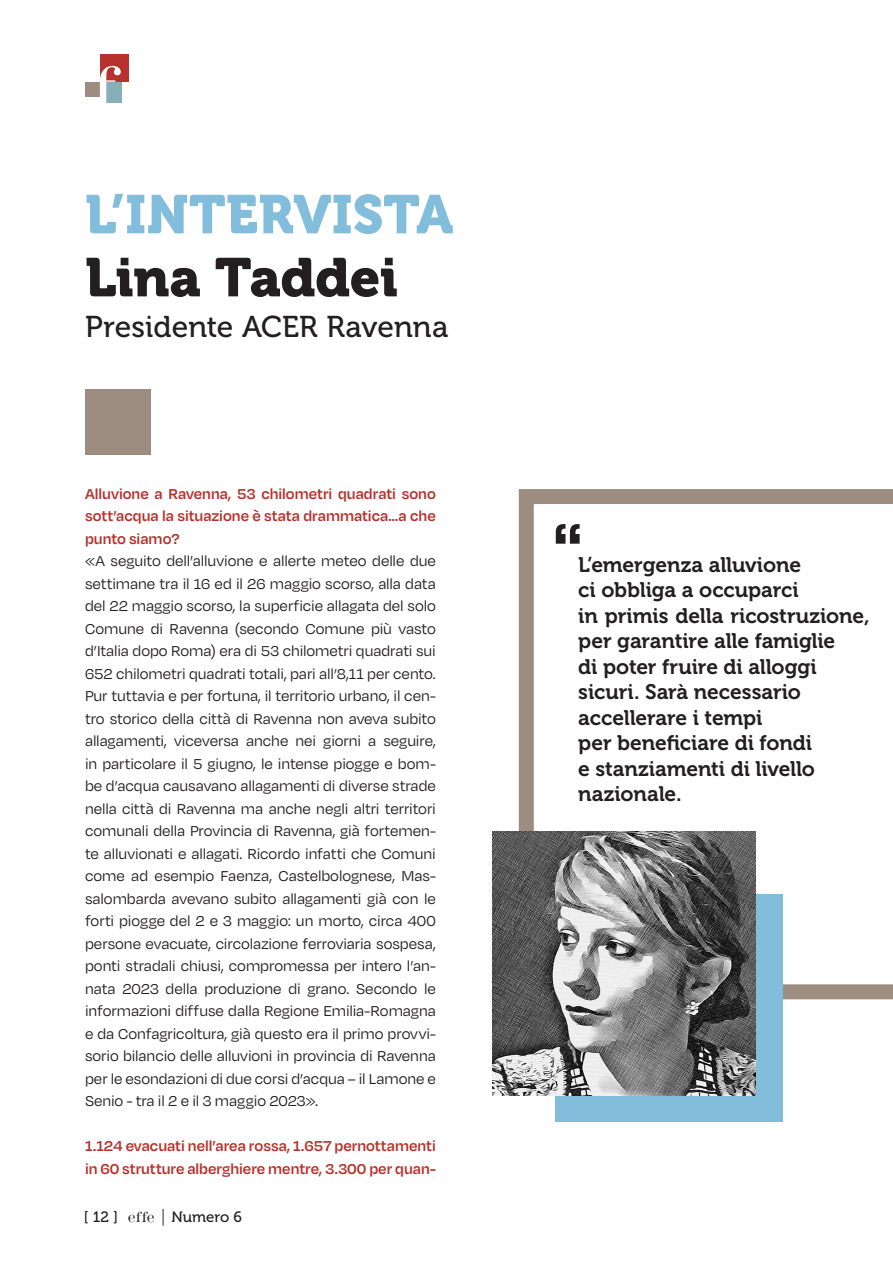
<style>
.page{position:relative;width:893px;height:1263px;background:#fff}
.page>*{position:absolute;margin:0;border:0;box-sizing:border-box;transform-origin:0 0}
.t1{font:300 67.65px "ITC Modern No.216 W01";color:#fff}
.t2{font:700 60px "Lubalin Graph";color:#231f20}
.t3{font:54px "Museo 900";letter-spacing:.005em;color:#82bedc}
.t4{font:54px "Museo 900";letter-spacing:-.01em;color:#231f20}
.t5{font:30px "Museo 500";color:#231f20}
.t6{font:21px/25.5px "Museo 700";letter-spacing:-.005em;color:#231f20}
.t7{font:16.5px/22.5px "Degular";letter-spacing:-.005em;color:#231f20;text-align:justify}
.t8{font:600 16.5px/22.5px "Degular";color:#b7322c;text-align:justify}
.t9{font:15px "Museo 500";letter-spacing:.005em;color:#231f20}
.s1{font-family:"ITC Modern No.216 W01";font-weight:300}
.s2{font-family:"ITC Modern No.216 W01";font-weight:300;font-size:19.5px}
</style>
<div class="page">
<div style="left:85px;top:82px;width:15px;height:15px;background:#9d8d81"></div>
<div style="left:100px;top:82px;width:22px;height:21px;background:#86afb9"></div>
<div style="left:100px;top:54px;width:28px;height:28px;background:#b7322c"></div>
<svg style="left:519px;top:489px;width:374px;height:510px"></svg>
<div style="left:555px;top:894px;width:227px;height:228px;background:#82bedc"></div>
<div style="left:85px;top:389px;width:66px;height:66px;background:#9d8d81"></div>
<img style="left:492px;top:831px;width:264px;height:264px">
<h1 class="t1" style="left:92px;top:51px;width:28px">f</h1>
<p class="t3" style="left:85px;top:184px;width:370px">L’INTERVISTA</p>
<p class="t4" style="left:85px;top:247px;width:314px">Lina Taddei</p>
<p class="t5" style="left:85px;top:310px;width:365px">Presidente ACER Ravenna</p>
<p class="t8" style="left:85px;top:482px;width:352px">Alluvione a Ravenna, 53 chilometri quadrati sono sott’acqua la situazione è stata drammatica…a che punto siamo?</p>
<p class="t7" style="left:85px;top:549px;width:352px">«A seguito dell’alluvione e allerte meteo delle due settimane tra il 16 ed il 26 maggio scorso, alla data del 22 maggio scorso, la superficie allagata del solo Comune di Ravenna (secondo Comune più vasto d’Italia dopo Roma) era di 53 chilometri quadrati sui 652 chilometri quadrati totali, pari all’8,11 per cento.<br>Pur tuttavia e per fortuna, il territorio urbano, il cen&shy;tro storico della città di Ravenna non aveva subito allagamenti, viceversa anche nei giorni a seguire, in particolare il 5 giugno, le intense piogge e bom&shy;be d’acqua causavano allagamenti di diverse strade nella città di Ravenna ma anche negli altri territori comunali della Provincia di Ravenna, già fortemen&shy;te alluvionati e allagati. Ricordo infatti che Comuni come ad esempio Faenza, Castelbolognese, Mas&shy;salombarda avevano subito allagamenti già con le forti piogge del 2 e 3 maggio: un morto, circa 400 persone evacuate, circolazione ferroviaria sospesa, ponti stradali chiusi, compromessa per intero l’an&shy;nata 2023 della produzione di grano. Secondo le informazioni diffuse dalla Regione Emilia-Romagna e da Confagricoltura, già questo era il primo provvi&shy;sorio bilancio delle alluvioni in provincia di Ravenna per le esondazioni di due corsi d’acqua – il Lamone e Senio - tra il 2 e il 3 maggio 2023».</p>
<p class="t8" style="left:85px;top:1134px;width:352px">1.124 evacuati nell’area rossa, 1.657 pernottamenti in 60 strutture alberghiere mentre, 3.300 per quan-</p>
<p class="t9" style="left:84px;top:1208px;width:36px">[ 12 ]</p>
<p class="t9" style="left:128px;top:1208px;width:116px"><span class="s1">effe</span> <span class="s2">|</span> Numero 6</p>
<p class="t2" style="left:553px;top:507px;width:31px">“</p>
<p class="t6" style="left:578px;top:552px;width:224px">L’emergenza alluvione</p>
<p class="t6" style="left:578px;top:577px;width:222px">ci obbliga a occuparci</p>
<p class="t6" style="left:578px;top:603px;width:293px">in primis della ricostruzione, per garantire alle famiglie</p>
<p class="t6" style="left:578px;top:654px;width:240px">di poter fruire di alloggi</p>
<p class="t6" style="left:578px;top:679px;width:224px">sicuri. Sarà necessario</p>
<p class="t6" style="left:578px;top:705px;width:186px">accellerare i tempi</p>
<p class="t6" style="left:578px;top:730px;width:235px">per beneficiare di fondi</p>
<p class="t6" style="left:578px;top:756px;width:238px">e stanziamenti di livello</p>
<p class="t6" style="left:578px;top:781px;width:105px">nazionale.</p>
</div>
